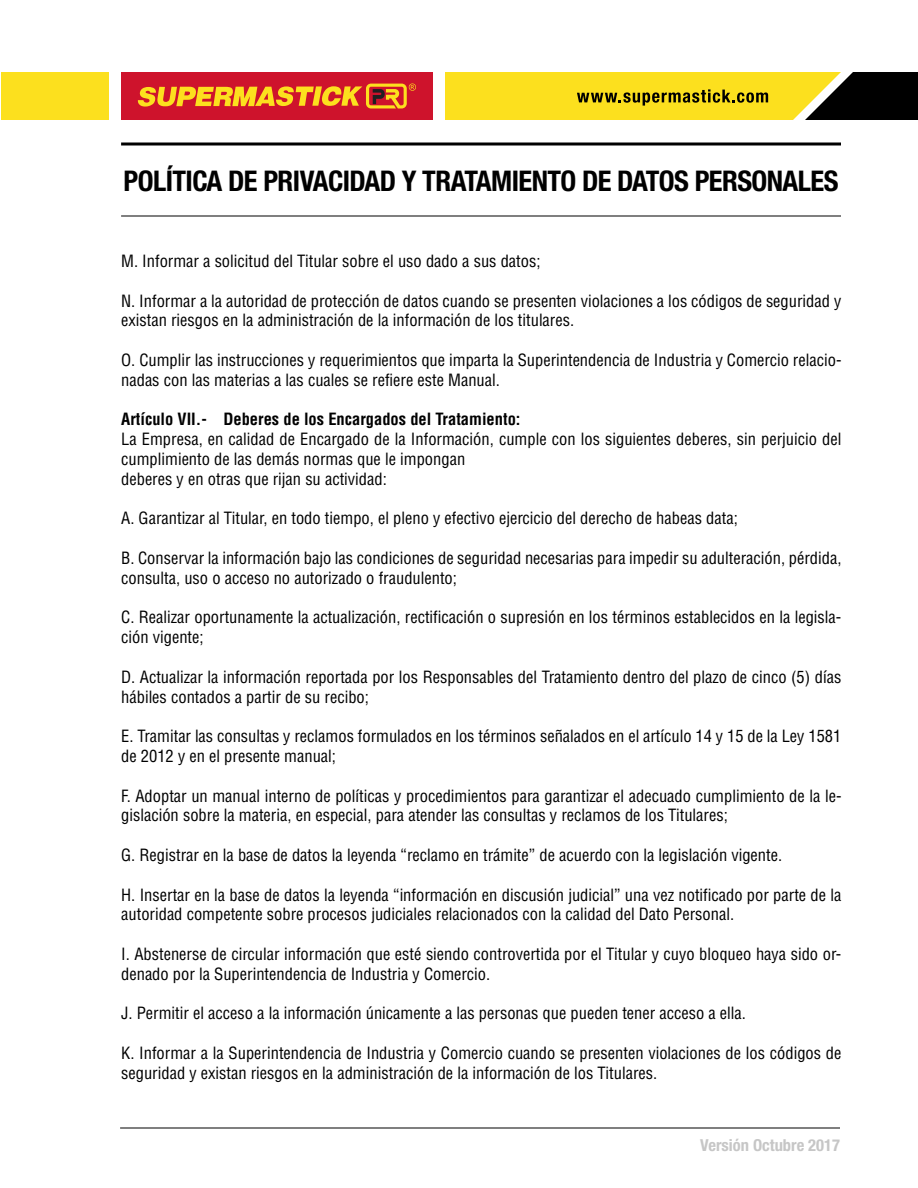
<style>
.page{position:relative;width:918px;height:1188px;background:#fff}
.page>*{position:absolute;margin:0;border:0;box-sizing:border-box;transform-origin:0 0}
.t1{font:700 condensed 28.5px "Helvetica Neue LT Std";letter-spacing:-.02em;color:#000}
.t2{font:condensed 16.5px/19.8px "Helvetica LT Std";color:#000}
.t3{font:700 condensed 16.5px "Helvetica LT Std";color:#000}
.t4{font:700 condensed 16.5px "Helvetica Neue LT Std";color:#c6c6c6}
</style>
<div class="page">
<hr style="left:121px;top:216px;width:720px;height:1px;background:#000">
<hr style="left:121px;top:143px;width:720px;height:3px;background:#000">
<div style="left:121px;top:72px;width:312px;height:48px;background:#ce132c"></div>
<svg style="left:138px;top:84px;width:278px;height:24px"></svg>
<div style="left:1px;top:72px;width:108px;height:48px;background:#fce01e"></div>
<svg style="left:445px;top:72px;width:473px;height:48px;background:#c1ac1c"></svg>
<hr style="left:120px;top:1128px;width:720px;height:1px;background:#000">
<h1 class="t1" style="left:124px;top:163px;width:716px">POLÍTICA DE PRIVACIDAD Y TRATAMIENTO DE DATOS PERSONALES</h1>
<p class="t2" style="left:121px;top:251px;width:421px">M. Informar a solicitud del Titular sobre el uso dado a sus datos;</p>
<p class="t2" style="left:121px;top:291px;width:722px">N. Informar a la autoridad de protección de datos cuando se presenten violaciones a los códigos de seguridad y existan riesgos en la administración de la información de los titulares.</p>
<p class="t2" style="left:121px;top:350px;width:722px">O. Cumplir las instrucciones y requerimientos que imparta la Superintendencia de Industria y Comercio relacio&shy;nadas con las materias a las cuales se refiere este Manual.</p>
<p class="t3" style="left:121px;top:409px;width:401px">Artículo VII.- Deberes de los Encargados del Tratamiento:</p>
<p class="t2" style="left:121px;top:429px;width:722px">La Empresa, en calidad de Encargado de la Información, cumple con los siguientes deberes, sin perjuicio del cumplimiento de las demás normas que le impongan<br>deberes y en otras que rijan su actividad:</p>
<p class="t2" style="left:121px;top:508px;width:618px">A. Garantizar al Titular, en todo tiempo, el pleno y efectivo ejercicio del derecho de habeas data;</p>
<p class="t2" style="left:121px;top:548px;width:722px">B. Conservar la información bajo las condiciones de seguridad necesarias para impedir su adulteración, pérdida, consulta, uso o acceso no autorizado o fraudulento;</p>
<p class="t2" style="left:121px;top:607px;width:722px">C. Realizar oportunamente la actualización, rectificación o supresión en los términos establecidos en la legisla&shy;ción vigente;</p>
<p class="t2" style="left:121px;top:667px;width:722px">D. Actualizar la información reportada por los Responsables del Tratamiento dentro del plazo de cinco (5) días hábiles contados a partir de su recibo;</p>
<p class="t2" style="left:121px;top:726px;width:722px">E. Tramitar las consultas y reclamos formulados en los términos señalados en el artículo 14 y 15 de la Ley 1581 de 2012 y en el presente manual;</p>
<p class="t2" style="left:121px;top:786px;width:722px">F. Adoptar un manual interno de políticas y procedimientos para garantizar el adecuado cumplimiento de la le&shy;gislación sobre la materia, en especial, para atender las consultas y reclamos de los Titulares;</p>
<p class="t2" style="left:121px;top:845px;width:663px">G. Registrar en la base de datos la leyenda “reclamo en trámite” de acuerdo con la legislación vigente.</p>
<p class="t2" style="left:121px;top:885px;width:722px">H. Insertar en la base de datos la leyenda “información en discusión judicial” una vez notificado por parte de la autoridad competente sobre procesos judiciales relacionados con la calidad del Dato Personal.</p>
<p class="t2" style="left:121px;top:944px;width:722px">I. Abstenerse de circular información que esté siendo controvertida por el Titular y cuyo bloqueo haya sido or&shy;denado por la Superintendencia de Industria y Comercio.</p>
<p class="t2" style="left:121px;top:1003px;width:626px">J. Permitir el acceso a la información únicamente a las personas que pueden tener acceso a ella.</p>
<p class="t2" style="left:121px;top:1043px;width:722px">K. Informar a la Superintendencia de Industria y Comercio cuando se presenten violaciones de los códigos de seguridad y existan riesgos en la administración de la información de los Titulares.</p>
<p class="t4" style="left:700px;top:1135px;width:141px">Versión Octubre 2017</p>
</div>
